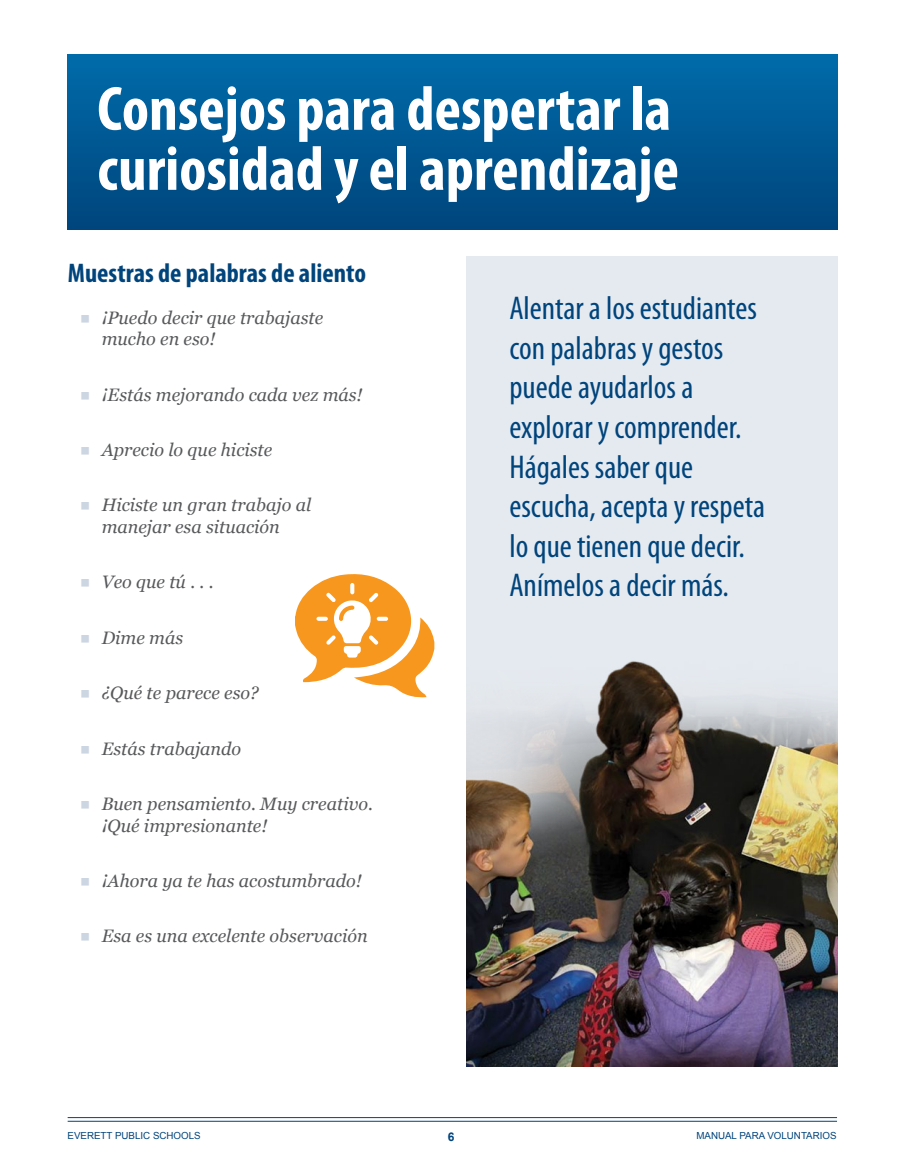
<style>
.page{position:relative;width:905px;height:1175px;background:#fff}
.page>*{position:absolute;margin:0;border:0;box-sizing:border-box;transform-origin:0 0}
.t1{font:700 condensed 63px/60px "Myriad Pro";color:#fff}
.Side_bar_large_text{font:condensed 33px/39.6px "Myriad Pro";color:#00447c}
.t2{font:700 condensed 27px "Myriad Pro";color:#00447c}
.t3{font:italic 18px/21.6px "Georgia";color:#58595b}
.t4{font:700 12px "Arial";color:#00447c}
.t5{font:9.75px "Arial";color:#00447c}
</style>
<div class="page">
<hr style="left:68px;top:1120px;width:769px;height:1px;background:#00447c">
<hr style="left:68px;top:1117px;width:769px;height:1px;background:#00447c">
<div style="left:68px;top:54px;width:769px;height:176px;background:linear-gradient(to bottom,#006baa,#00457c)"></div>
<div style="left:466px;top:256px;width:371px;height:810px;background:#e5eaf0"></div>
<img style="left:466px;top:661px;width:371px;height:405px">
<svg style="left:295px;top:574px;width:139px;height:124px"></svg>
<h1 class="t1" style="left:97px;top:77px;width:583px">Consejos para despertar la curiosidad y el aprendizaje</h1>
<h2 class="t2" style="left:68px;top:256px;width:299px">Muestras de palabras de aliento</h2>
<p class="t3" style="left:102px;top:306px;width:223px">¡Puedo decir que trabajaste mucho en eso!</p>
<p class="t3" style="left:102px;top:383px;width:262px">¡Estás mejorando cada vez más!</p>
<p class="t3" style="left:102px;top:438px;width:172px">Aprecio lo que hiciste</p>
<p class="t3" style="left:102px;top:494px;width:211px">Hiciste un gran trabajo al manejar esa situación</p>
<p class="t3" style="left:102px;top:570px;width:113px">Veo que tú . . .</p>
<p class="t3" style="left:102px;top:626px;width:83px">Dime más</p>
<p class="t3" style="left:102px;top:681px;width:159px">¿Qué te parece eso?</p>
<p class="t3" style="left:102px;top:737px;width:141px">Estás trabajando</p>
<p class="t3" style="left:102px;top:792px;width:273px">Buen pensamiento. Muy creativo. ¡Qué impresionante!</p>
<p class="t3" style="left:102px;top:869px;width:262px">¡Ahora ya te has acostumbrado!</p>
<p class="t3" style="left:102px;top:924px;width:267px">Esa es una excelente observación</p>
<p class="Side_bar_large_text" style="left:509px;top:288px;width:257px">Alentar a los estudiantes con palabras y gestos puede ayudarlos a explorar y comprender.<br>Hágales saber que escucha, acepta y respeta lo que tienen que decir.<br>Anímelos a decir más.</p>
<p class="t5" style="left:68px;top:1129px;width:135px">EVERETT PUBLIC SCHOOLS</p>
<p class="t4" style="left:448px;top:1128px;width:8px">6</p>
<p class="t5" style="left:696px;top:1129px;width:142px">MANUAL PARA VOLUNTARIOS</p>
</div>
